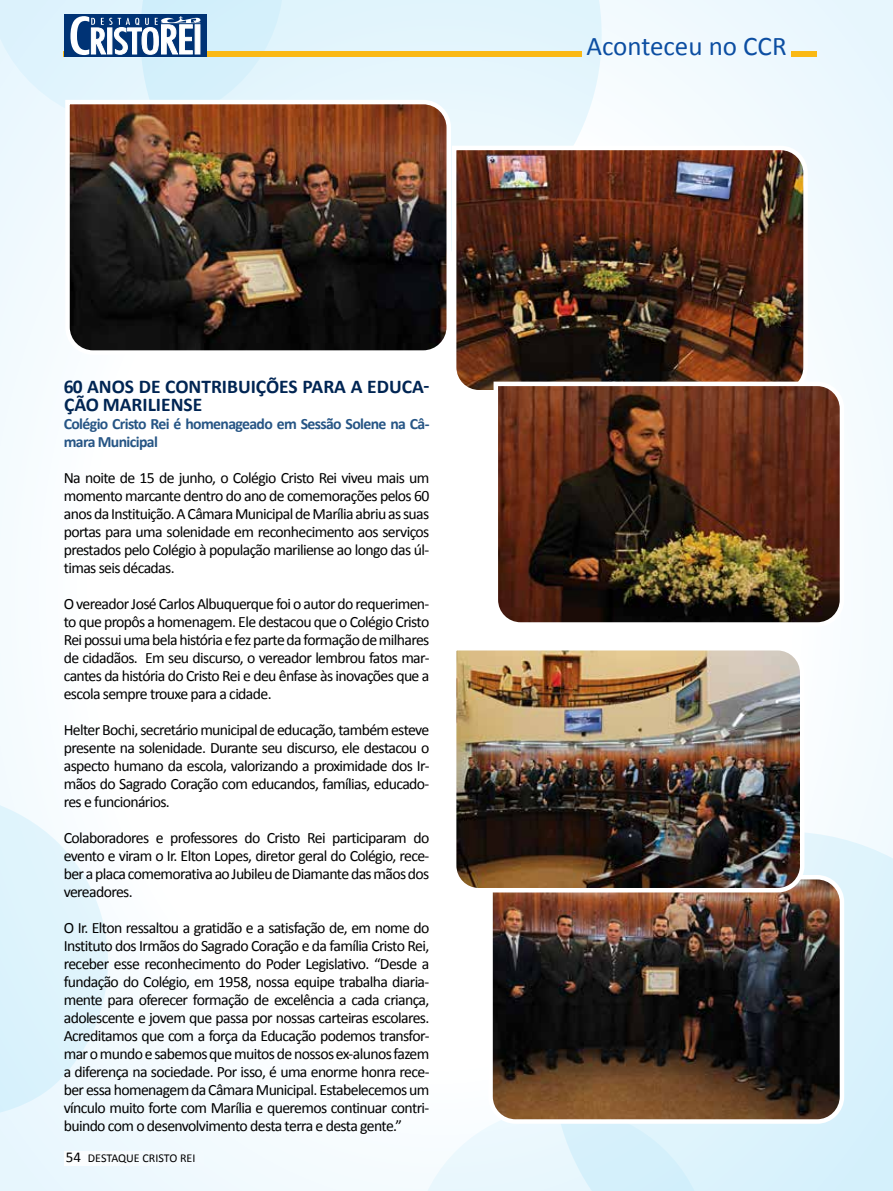
<style>
.page{position:relative;width:893px;height:1191px;background:#fff}
.page>*{position:absolute;margin:0;border:0;box-sizing:border-box;transform-origin:0 0}
.t1{font:27px "Calibri";color:#0c4ea2}
.t2{font:700 19.5px/18px "Calibri";color:#002553}
.t3{font:15.75px/18px "Calibri";letter-spacing:-.04em;color:#000;text-align:justify}
.t4{font:700 15.75px/18px "Calibri";letter-spacing:-.04em;color:#265585}
.t5{font:12px "Calibri";color:#000}
.s1{font-size:15px}
</style>
<div class="page">
<div style="left:0;top:0;width:893px;height:1191px;background:linear-gradient(to bottom,#f2fafe,#feffff)"></div>
<div style="left:284px;top:0;width:318px;height:143px;background:#e4f5fd"></div>
<div style="left:700px;top:831px;width:193px;height:360px;background:#daf2fc"></div>
<svg style="left:0;top:800px;width:125px;height:315px"></svg>
<svg style="left:422px;top:1107px;width:278px;height:84px"></svg>
<img style="left:63px;top:98px;width:390px;height:259px">
<img style="left:450px;top:143px;width:360px;height:254px">
<img style="left:491px;top:379px;width:355px;height:250px">
<img style="left:486px;top:872px;width:360px;height:254px">
<img style="left:450px;top:644px;width:357px;height:250px">
<div style="left:64px;top:1151px;width:164px;height:14px;background:#f5fbfe"></div>
<div style="left:64px;top:51px;width:518px;height:6px;background:#fab915"></div>
<div style="left:791px;top:51px;width:25px;height:6px;background:#fab915"></div>
<svg style="left:0;top:0;width:284px;height:126px;background:#bfc8ce"></svg>
<p class="t2" style="left:64px;top:377px;width:367px">60 ANOS DE CONTRIBUIÇÕES PARA A EDUCA-<br>ÇÃO MARILIENSE</p>
<p class="t4" style="left:64px;top:414px;width:367px">Colégio Cristo Rei é homenageado em Sessão Solene na Câ&shy;mara Municipal</p>
<p class="t3" style="left:64px;top:468px;width:367px">Na noite de 15 de junho, o Colégio Cristo Rei viveu mais um momento marcante dentro do ano de comemorações pelos 60 anos da Instituição. A Câmara Municipal de Marília abriu as suas portas para uma solenidade em reconhecimento aos serviços prestados pelo Colégio à população mariliense ao longo das úl&shy;timas seis décadas.</p>
<p class="t3" style="left:64px;top:594px;width:367px">O vereador José Carlos Albuquerque foi o autor do requerimen&shy;to que propôs a homenagem. Ele destacou que o Colégio Cristo Rei possui uma bela história e fez parte da formação de milhares de cidadãos. Em seu discurso, o vereador lembrou fatos mar&shy;cantes da história do Cristo Rei e deu ênfase às inovações que a escola sempre trouxe para a cidade.</p>
<p class="t3" style="left:64px;top:720px;width:367px">Helter Bochi, secretário municipal de educação, também esteve presente na solenidade. Durante seu discurso, ele destacou o aspecto humano da escola, valorizando a proximidade dos Ir&shy;mãos do Sagrado Coração com educandos, famílias, educado&shy;res e funcionários.</p>
<p class="t3" style="left:64px;top:829px;width:367px">Colaboradores e professores do Cristo Rei participaram do evento e viram o Ir. Elton Lopes, diretor geral do Colégio, rece&shy;ber a placa comemorativa ao Jubileu de Diamante das mãos dos vereadores.</p>
<p class="t3" style="left:64px;top:919px;width:367px">O Ir. Elton ressaltou a gratidão e a satisfação de, em nome do Instituto dos Irmãos do Sagrado Coração e da família Cristo Rei, receber esse reconhecimento do Poder Legislativo. “Desde a fundação do Colégio, em 1958, nossa equipe trabalha diaria&shy;mente para oferecer formação de excelência a cada criança, adolescente e jovem que passa por nossas carteiras escolares.<br>Acreditamos que com a força da Educação podemos transfor&shy;mar o mundo e sabemos que muitos de nossos ex-alunos fazem a diferença na sociedade. Por isso, é uma enorme honra rece&shy;ber essa homenagem da Câmara Municipal. Estabelecemos um vínculo muito forte com Marília e queremos continuar contri&shy;buindo com o desenvolvimento desta terra e desta gente.”</p>
<p class="t5" style="left:66px;top:1150px;width:131px"><span class="s1">54</span> DESTAQUE CRISTO REI</p>
<h1 class="t1" style="left:586px;top:29px;width:202px">Aconteceu no CCR</h1>
</div>
